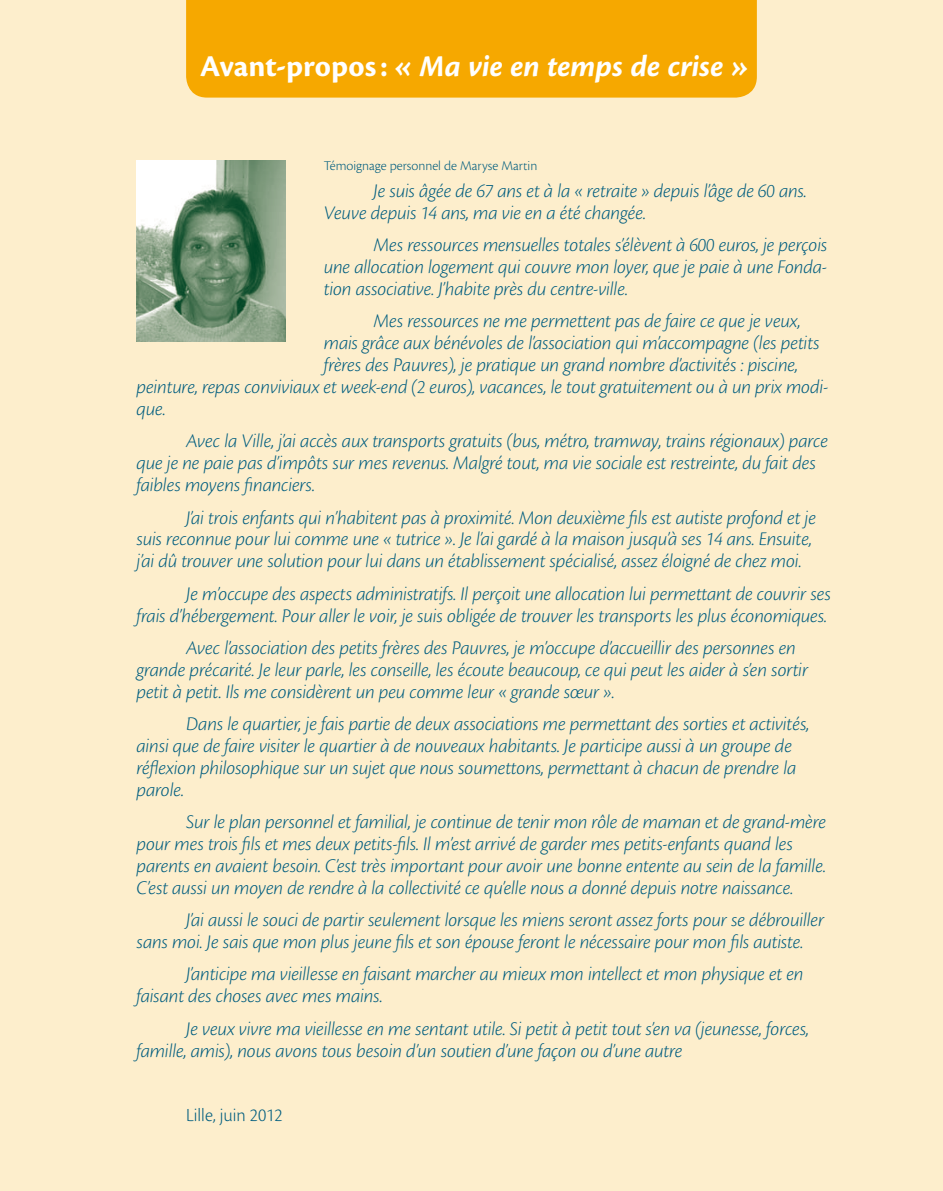
<style>
.page{position:relative;width:943px;height:1191px;background:#fdeecc}
.page>*{position:absolute;margin:0;border:0;box-sizing:border-box;transform-origin:0 0}
.t1{font:italic 700 31.5px "Cronos Pro";color:#fff}
.t2{font:italic 300 20.12px/21.9px "Cronos Pro";letter-spacing:-.015em;color:#005d7f}
.t3{font:300 19.25px "Cronos Pro";color:#005d7f}
.t4{font:300 14px "Cronos Pro";color:#005d7f}
.s1{font-style:normal}
</style>
<div class="page">
<div style="left:186px;top:0;width:570px;height:98px;background:#f6a800"></div>
<img style="left:136px;top:160px;width:149px;height:181px">
<h1 class="t1" style="left:200px;top:48px;width:550px"><span class="s1">Avant-propos:</span> « Ma vie en temps de crise »</h1>
<p class="t4" style="left:324px;top:158px;width:215px">Témoignage personnel de Maryse Martin</p>
<p class="t2" style="left:324px;top:180px;width:484px;text-indent:50px">Je suis âgée de 67 ans et à la « retraite » depuis l’âge de 60 ans.<br>Veuve depuis 14 ans, ma vie en a été changée.</p>
<p class="t2" style="left:324px;top:234px;width:505px;text-align:justify;text-indent:50px">Mes ressources mensuelles totales s’élèvent à 600 euros, je perçois une allocation logement qui couvre mon loyer, que je paie à une Fonda&shy;tion associative. J’habite près du centre-ville.</p>
<p class="t2" style="left:373px;top:310px;width:429px">Mes ressources ne me permettent pas de faire ce que je veux,</p>
<p class="t2" style="left:324px;top:332px;width:497px">mais grâce aux bénévoles de l’association qui m’accompagne (les petits</p>
<p class="t2" style="left:324px;top:354px;width:476px">frères des Pauvres), je pratique un grand nombre d’activités : piscine,</p>
<p class="t2" style="left:136px;top:376px;width:693px">peinture, repas conviviaux et week-end (2 euros), vacances, le tout gratuitement ou à un prix modi-</p>
<p class="t2" style="left:136px;top:398px;width:31px">que.</p>
<p class="t2" style="left:136px;top:430px;width:693px;text-indent:50px">Avec la Ville, j’ai accès aux transports gratuits (bus, métro, tramway, trains régionaux) parce que je ne paie pas d’impôts sur mes revenus. Malgré tout, ma vie sociale est restreinte, du fait des faibles moyens financiers.</p>
<p class="t2" style="left:136px;top:506px;width:681px;text-indent:50px">J’ai trois enfants qui n’habitent pas à proximité. Mon deuxième fils est autiste profond et je suis reconnue pour lui comme une « tutrice ». Je l’ai gardé à la maison jusqu’à ses 14 ans. Ensuite, j’ai dû trouver une solution pour lui dans un établissement spécialisé, assez éloigné de chez moi.</p>
<p class="t2" style="left:136px;top:582px;width:696px;text-align:right">Je m’occupe des aspects administratifs. Il perçoit une allocation lui permettant de couvrir ses<br>frais d’hébergement. Pour aller le voir, je suis obligée de trouver les transports les plus économiques.</p>
<p class="t2" style="left:136px;top:637px;width:673px;text-indent:50px">Avec l’association des petits frères des Pauvres, je m’occupe d’accueillir des personnes en grande précarité. Je leur parle, les conseille, les écoute beaucoup, ce qui peut les aider à s’en sortir petit à petit. Ils me considèrent un peu comme leur « grande sœur ».</p>
<p class="t2" style="left:136px;top:713px;width:674px;text-indent:50px">Dans le quartier, je fais partie de deux associations me permettant des sorties et activités, ainsi que de faire visiter le quartier à de nouveaux habitants. Je participe aussi à un groupe de réflexion philosophique sur un sujet que nous soumettons, permettant à chacun de prendre la parole.</p>
<p class="t2" style="left:136px;top:811px;width:691px;text-indent:50px">Sur le plan personnel et familial, je continue de tenir mon rôle de maman et de grand-mère pour mes trois fils et mes deux petits-fils. Il m’est arrivé de garder mes petits-enfants quand les parents en avaient besoin. C’est très important pour avoir une bonne entente au sein de la famille.<br>C’est aussi un moyen de rendre à la collectivité ce qu’elle nous a donné depuis notre naissance.</p>
<p class="t2" style="left:136px;top:909px;width:689px;text-indent:50px">J’ai aussi le souci de partir seulement lorsque les miens seront assez forts pour se débrouiller sans moi. Je sais que mon plus jeune fils et son épouse feront le nécessaire pour mon fils autiste.</p>
<p class="t2" style="left:136px;top:963px;width:668px;text-indent:50px">J’anticipe ma vieillesse en faisant marcher au mieux mon intellect et mon physique et en faisant des choses avec mes mains.</p>
<p class="t2" style="left:136px;top:1017px;width:674px;text-indent:50px">Je veux vivre ma vieillesse en me sentant utile. Si petit à petit tout s’en va (jeunesse, forces, famille, amis), nous avons tous besoin d’un soutien d’une façon ou d’une autre</p>
<p class="t3" style="left:186px;top:1104px;width:98px">Lille, juin 2012</p>
</div>
